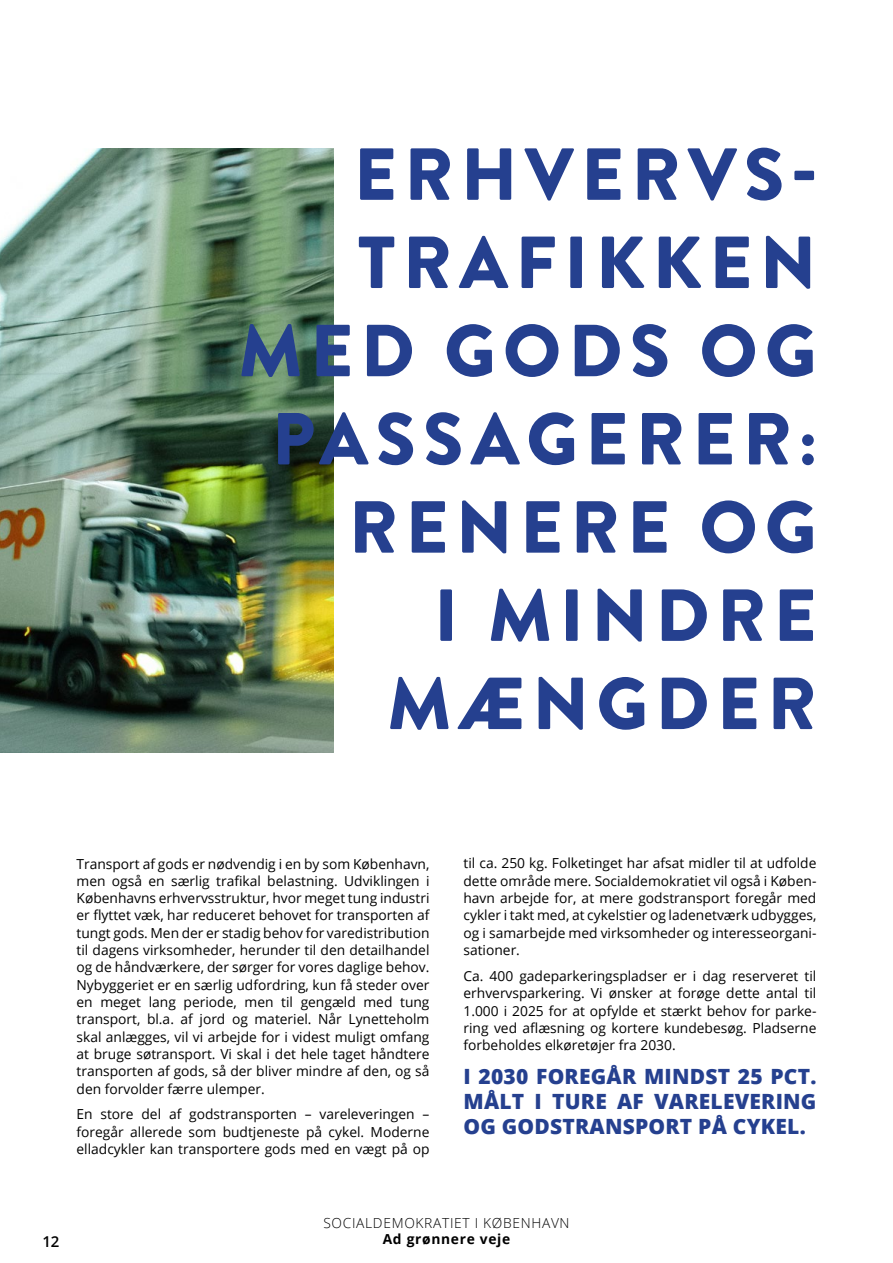
<style>
.page{position:relative;width:893px;height:1263px;background:#fff}
.page>*{position:absolute;margin:0;border:0;box-sizing:border-box;transform-origin:0 0}
.t1{font:900 73.5px/88.2px "Brandon Grotesque";letter-spacing:.1em;color:#25408f;text-align:right}
.t2{font:800 21px/25.2px "Open Sans";letter-spacing:.01em;color:#25408f;text-align:justify}
.t3{font:600 15px "Open Sans";color:#000}
.t4{font:13.8px/17.2px "Open Sans";color:#000;text-align:justify}
.t5{font:300 13.8px "Open Sans";letter-spacing:.05em;color:#000}
.t6{font:700 13.8px "Open Sans";letter-spacing:.05em;color:#000}
</style>
<div class="page">
<img style="left:0;top:148px;width:334px;height:604px">
<h1 class="t1" style="left:238px;top:131px;width:581px">ERHVERVS-<br>TRAFIKKEN<br>MED GODS OG<br>PASSAGERER:<br>RENERE OG<br>I MINDRE<br>MÆNGDER</h1>
<p class="t4" style="left:77px;top:854px;width:354px">Transport af gods er nødvendig i en by som København, men også en særlig trafikal belastning. Udviklingen i Københavns erhvervsstruktur, hvor meget tung industri er flyttet væk, har reduceret behovet for transporten af tungt gods. Men der er stadig behov for varedistribution til dagens virksomheder, herunder til den detailhandel og de håndværkere, der sørger for vores daglige behov.<br>Nybyggeriet er en særlig udfordring, kun få steder over en meget lang periode, men til gengæld med tung transport, bl.a. af jord og materiel. Når Lynetteholm skal anlægges, vil vi arbejde for i videst muligt omfang at bruge søtransport. Vi skal i det hele taget håndtere transporten af gods, så der bliver mindre af den, og så den forvolder færre ulemper.</p>
<p class="t4" style="left:77px;top:1105px;width:354px">En store del af godstransporten – vareleveringen – foregår allerede som budtjeneste på cykel. Moderne elladcykler kan transportere gods med en vægt på op</p>
<p class="t4" style="left:463px;top:854px;width:354px">til ca. 250 kg. Folketinget har afsat midler til at udfolde dette område mere. Socialdemokratiet vil også i Køben&shy;havn arbejde for, at mere godstransport foregår med cykler i takt med, at cykelstier og ladenetværk udbygges, og i samarbejde med virksomheder og interesseorgani&shy;sationer.</p>
<p class="t4" style="left:463px;top:967px;width:354px">Ca. 400 gadeparkeringspladser er i dag reserveret til erhvervsparkering. Vi ønsker at forøge dette antal til 1.000 i 2025 for at opfylde et stærkt behov for parke&shy;ring ved aflæsning og kortere kundebesøg. Pladserne forbeholdes elkøretøjer fra 2030.</p>
<h2 class="t2" style="left:463px;top:1062px;width:354px">I 2030 FOREGÅR MINDST 25 PCT.<br>MÅLT I TURE AF VARELEVERING OG GODSTRANSPORT PÅ CYKEL.</h2>
<p class="t3" style="left:42px;top:1231px;width:19px">12</p>
<p class="t5" style="left:323px;top:1213px;width:248px">SOCIALDEMOKRATIET I KØBENHAVN</p>
<p class="t6" style="left:383px;top:1229px;width:129px">Ad grønnere veje</p>
</div>
